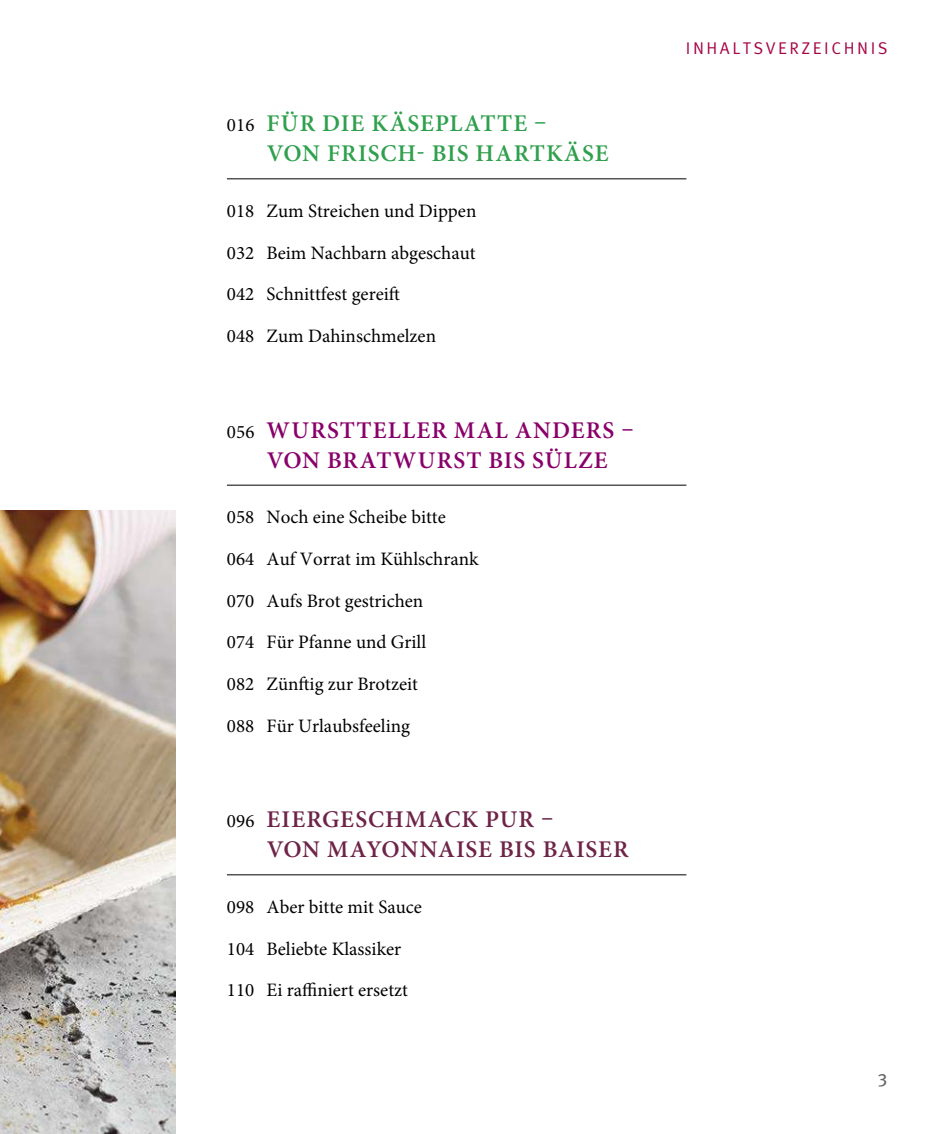
<style>
.page{position:relative;width:936px;height:1134px;background:#fff}
.page>*{position:absolute;margin:0;border:0;box-sizing:border-box;transform-origin:0 0}
.t1{font:600 24px/30px "Minion Pro";letter-spacing:.05em;color:#89006a;text-align:center}
.t2{font:600 24px/30px "Minion Pro";letter-spacing:.03em;color:#6d2448}
.t3{font:600 24px/30px "Minion Pro";letter-spacing:.045em;color:#2fa04d}
.t4{font:19px/41.6px "Minion Pro";color:#000}
.t5{font:18px "Meta OT";color:#636363}
.t6{font:17px "Meta OT Norm";letter-spacing:.15em;color:#a60345}
.s1{font-weight:400;font-size:19px;color:#000}
</style>
<div class="page">
<img style="left:0;top:510px;width:176px;height:624px">
<hr style="left:227px;top:178px;width:459px;height:1px;background:#000">
<hr style="left:227px;top:485px;width:459px;height:1px;background:#000">
<hr style="left:227px;top:874px;width:459px;height:1px;background:#000">
<p class="t3" style="left:267px;top:108px;width:343px;text-indent:-40px"><span class="s1">016</span> FÜR DIE KÄSEPLATTE –<br>VON FRISCH- BIS HARTKÄSE</p>
<p class="t4" style="left:227px;top:191px;width:251px">018 Zum Streichen und Dippen<br>032 Beim Nachbarn abgeschaut<br>042 Schnittfest gereit<br>048 Zum Dahinschmelzen</p>
<p class="t1" style="left:227px;top:414px;width:408px"><span class="s1">056</span> WURSTTELLER MAL ANDERS –<br>VON BRATWURST BIS SÜLZE</p>
<p class="t4" style="left:227px;top:497px;width:253px">058 Noch eine Scheibe bitte<br>064 Auf Vorrat im Kühlschrank<br>070 Aufs Brot gestrichen<br>074 Für Pfanne und Grill<br>082 Züntig zur Brotzeit<br>088 Für Urlaubsfeeling</p>
<p class="t2" style="left:267px;top:804px;width:363px;text-indent:-40px"><span class="s1">096</span> EIERGESCHMACK PUR –<br>VON MAYONNAISE BIS BAISER</p>
<p class="t4" style="left:227px;top:887px;width:196px">098 Aber bitte mit Sauce<br>104 Beliebte Klassiker<br>110 Ei rainiert ersetzt</p>
<p class="t6" style="left:685px;top:38px;width:203px">INHALTSVERZEICHNIS</p>
<p class="t5" style="left:877px;top:1069px;width:12px">3</p>
</div>
